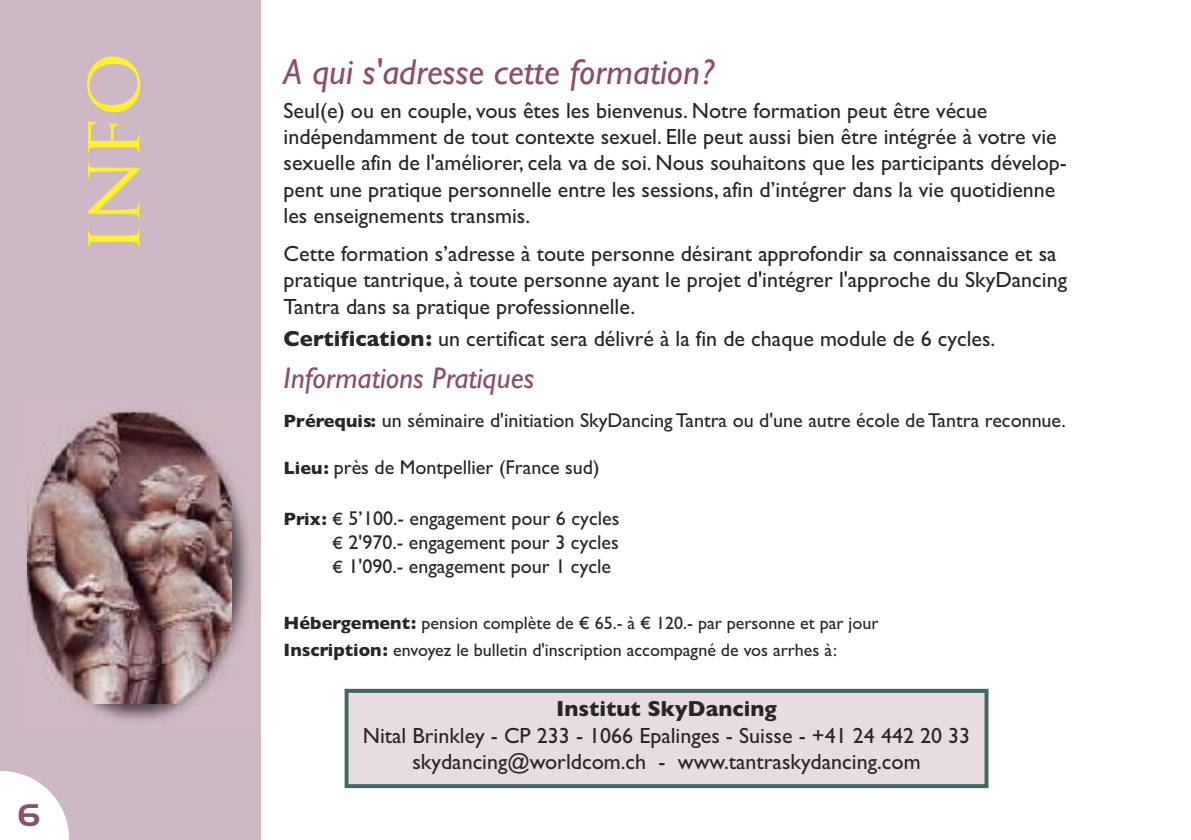
<style>
.page{position:relative;width:1191px;height:840px;background:#fff}
.page>*{position:absolute;margin:0;border:0;box-sizing:border-box;transform-origin:0 0}
.t1{font:80px "Trajan Pro";color:#fff12a}
.t2{font:italic 36px "Gill Sans";color:#884f6e}
.t3{font:italic 30px "Gill Sans";color:#884f6e}
.t4{font:28px "Hancock Park Laser";color:#884f6e}
.t5{font:22px/26.4px "Gill Sans";color:#272627}
.t6{font:20px/24px "Gill Sans";color:#272627;text-align:justify}
.t7{font:18px/27.4px "Gill Sans";color:#272627}
.s1{font-weight:700}
.s2{font-weight:700;font-size:18px}
.s3{font-size:18px}
</style>
<div class="page">
<div style="left:0;top:0;width:261px;height:839px;background:#cfb8c5"></div>
<svg style="left:0;top:771px;width:69px;height:68px"></svg>
<img style="left:27px;top:476px;width:222px;height:245px">
<img style="left:28px;top:412px;width:204px;height:291px">
<div style="left:348px;top:692px;width:636px;height:91px;background:#e7dce2"></div>
<div style="left:344px;top:688px;width:644px;height:99px;border:4px solid #446764"></div>
<p class="t1" style="left:79px;top:254px;width:203px;rotate:-90deg">info</p>
<p class="t4" style="left:19px;top:799px;width:24px">6</p>
<p class="t2" style="left:283px;top:50px;width:432px">A qui s'adresse cette formation?</p>
<p class="t5" style="left:283px;top:97px;width:785px">Seul(e) ou en couple, vous êtes les bienvenus. Notre formation peut être vécue indépendamment de tout contexte sexuel. Elle peut aussi bien être intégrée à votre vie sexuelle afin de l'améliorer, cela va de soi. Nous souhaitons que les participants dévelop&shy;pent une pratique personnelle entre les sessions, afin d’intégrer dans la vie quotidienne les enseignements transmis.</p>
<p class="t5" style="left:283px;top:240px;width:785px">Cette formation s’adresse à toute personne désirant approfondir sa connaissance et sa pratique tantrique, à toute personne ayant le projet d'intégrer l'approche du SkyDancing<br>Tantra dans sa pratique professionnelle.</p>
<p class="t5" style="left:283px;top:325px;width:713px"><span class="s1">Certification:</span> un certificat sera délivré à la fin de chaque module de 6 cycles.</p>
<p class="t3" style="left:283px;top:360px;width:252px">Informations Pratiques</p>
<p class="t6" style="left:283px;top:408px;width:784px"><span class="s2">Prérequis:</span> un séminaire d'initiation SkyDancing Tantra ou d'une autre école de Tantra reconnue.</p>
<p class="t6" style="left:283px;top:454px;width:317px"><span class="s2">Lieu:</span> près de Montpellier (France sud)</p>
<p class="t6" style="left:332px;top:506px;width:289px;text-indent:-48px"><span class="s2">Prix:</span> <span class="s3">€</span> 5’100.- engagement pour 6 cycles <span class="s3">€</span> 2'970.- engagement pour 3 cycles <span class="s3">€</span> 1'090.- engagement pour 1 cycle</p>
<p class="t7" style="left:283px;top:608px;width:596px"><span class="s1">Hébergement:</span> pension complète de € 65.- à € 120.- par personne et par jour<br><span class="s1">Inscription:</span> envoyez le bulletin d'inscription accompagné de vos arrhes à:</p>
<p class="t5" style="left:363px;top:694px;width:609px;text-align:center"><span class="s1">Institut SkyDancing<br></span>Nital Brinkley - CP 233 - 1066 Epalinges - Suisse - +41 24 442 20 33 skydancing@worldcom.ch - www.tantraskydancing.com</p>
</div>
